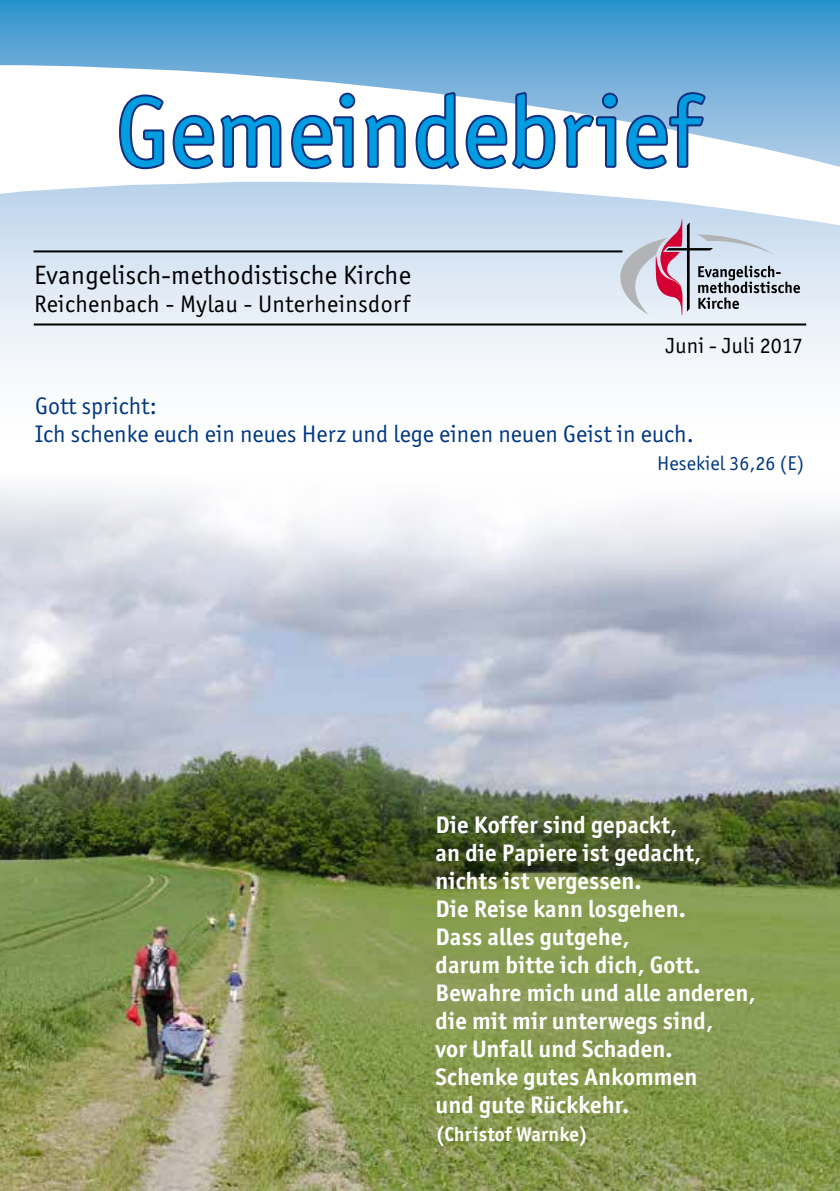
<style>
.page{position:relative;width:840px;height:1191px;background:#fff}
.page>*{position:absolute;margin:0;border:0;box-sizing:border-box;transform-origin:0 0}
.t1{font:99px "Officina Sans ITC Std";letter-spacing:.005em;color:#009ee0}
.t2{font:26.6px "Officina Sans ITC Std";letter-spacing:.01em;color:#000}
.t3{font:700 24px/28px "Officina Sans ITC Std";letter-spacing:.005em;color:#fff}
.t4{font:24px/28px "Officina Sans ITC Std";letter-spacing:.005em;color:#003882}
.t5{font:24px "Officina Sans ITC Std";letter-spacing:.02em;color:#000}
.t6{font:22px "Officina Sans ITC Std";letter-spacing:.01em;color:#000}
.t7{font:20px "Officina Sans ITC Std";letter-spacing:.005em;color:#003882}
.t8{font:700 20px "Officina Sans ITC Std";letter-spacing:.005em;color:#fff}
</style>
<div class="page">
<svg style="left:0;top:0;width:839px;height:369px"></svg>
<svg style="left:0;top:65px;width:839px;height:160px"></svg>
<svg style="left:117px;top:92px;width:166px;height:79px"></svg>
<svg style="left:289px;top:91px;width:68px;height:80px"></svg>
<svg style="left:363px;top:102px;width:44px;height:68px"></svg>
<svg style="left:413px;top:90px;width:294px;height:82px"></svg>
<svg style="left:620px;top:219px;width:179px;height:96px;background:#c4c3d1"></svg>
<hr style="left:33px;top:250px;width:589px;height:2px;background:#000">
<hr style="left:34px;top:323px;width:771px;height:2px;background:#000">
<img style="left:0;top:488px;width:839px;height:703px">
<h1 class="t1" style="left:116px;top:75px;width:584px">Gemeindebrief</h1>
<p class="t2" style="left:34px;top:259px;width:378px">Evangelisch-methodistische Kirche</p>
<p class="t5" style="left:34px;top:290px;width:377px">Reichenbach - Mylau - Unterheinsdorf</p>
<p class="t6" style="left:665px;top:333px;width:139px">Juni - Juli 2017</p>
<p class="t4" style="left:35px;top:392px;width:660px">Gott spricht:<br>Ich schenke euch ein neues Herz und lege einen neuen Geist in euch.</p>
<p class="t7" style="left:656px;top:452px;width:148px">Hesekiel 36,26 (E)</p>
<p class="t3" style="left:435px;top:810px;width:321px">Die Koffer sind gepackt,<br>an die Papiere ist gedacht, nichts ist vergessen.<br>Die Reise kann losgehen.<br>Dass alles gutgehe,<br>darum bitte ich dich, Gott.<br>Bewahre mich und alle anderen, die mit mir unterwegs sind,<br>vor Unfall und Schaden.<br>Schenke gutes Ankommen<br>und gute Rückkehr.</p>
<p class="t8" style="left:435px;top:1121px;width:154px">(Christof Warnke)</p>
</div>
